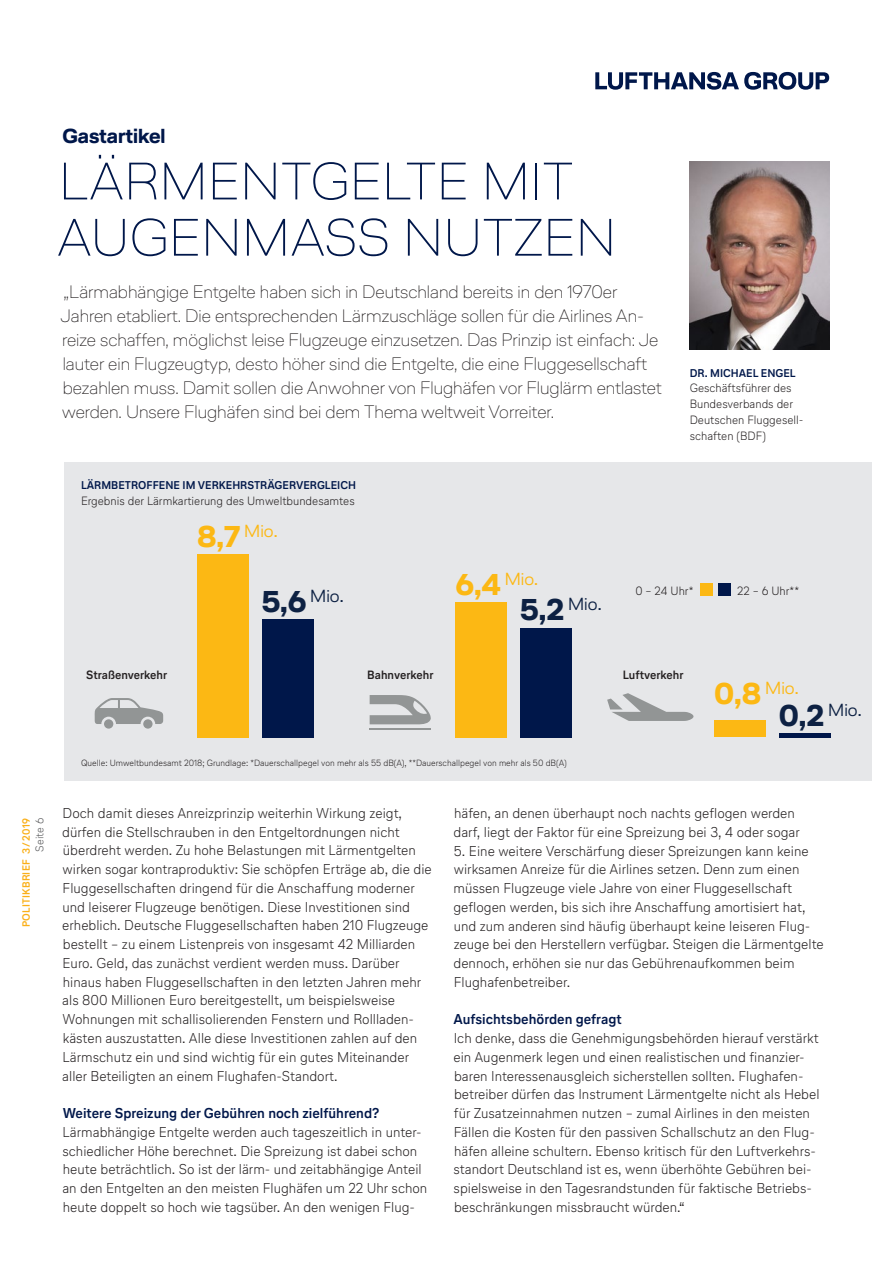
<style>
.page{position:relative;width:893px;height:1263px;background:#fff}
.page>*{position:absolute;margin:0;border:0;box-sizing:border-box;transform-origin:0 0}
.t1{font:100 52.5px/56.2px "Lufthansa Head";letter-spacing:.015em;color:#00174a}
.t2{font:700 20.25px "Lufthansa Head";color:#00174a}
.t3{font:100 18px/24px "Lufthansa Head";color:#231f20}
.t4{font:300 17.55px "Lufthansa Head";color:#fcb814}
.t5{font:300 17.55px "Lufthansa Head";color:#0d2143}
.t6{font:300 14.25px/18.8px "Lufthansa Text";color:#231f20}
.t7{font:700 14.25px "Lufthansa Text";color:#00174a}
.t8{font:300 12px/15.8px "Lufthansa Text";color:#231f20}
.t9{font:700 12px "Lufthansa Text";color:#231f20}
.t10{font:700 11.25px "Lufthansa Text";color:#00174a}
.t11{font:300 11.25px "Lufthansa Text";letter-spacing:.005em;color:#57585a}
.t12{font:700 10.5px "Lufthansa Text";letter-spacing:.02em;color:#faaf18}
.t13{font:300 9px "Lufthansa Text";color:#231f20}
.s1{font-weight:700;font-size:30px}
</style>
<div class="page">
<svg style="left:595px;top:72px;width:234px;height:18px"></svg>
<img style="left:690px;top:162px;width:139px;height:187px">
<div style="left:64px;top:462px;width:808px;height:318px;background:#e6e7e9"></div>
<svg style="left:607px;top:693px;width:86px;height:28px"></svg>
<svg style="left:370px;top:695px;width:61px;height:29px"></svg>
<hr style="left:370px;top:728px;width:61px;height:2px;background:#929595">
<div style="left:262px;top:619px;width:51px;height:118px;background:#00174a"></div>
<div style="left:520px;top:628px;width:52px;height:109px;background:#00174a"></div>
<hr style="left:779px;top:733px;width:51px;height:4px;background:#00174a">
<div style="left:197px;top:554px;width:52px;height:183px;background:#fcb814"></div>
<div style="left:456px;top:602px;width:51px;height:135px;background:#fcb814"></div>
<div style="left:714px;top:720px;width:52px;height:17px;background:#fcb814"></div>
<svg style="left:94px;top:698px;width:69px;height:31px"></svg>
<div style="left:700px;top:583px;width:13px;height:12px;background:#fcb814"></div>
<div style="left:719px;top:583px;width:12px;height:12px;background:#00174a"></div>
<h2 class="t2" style="left:62px;top:122px;width:105px">Gastartikel</h2>
<h1 class="t1" style="left:57px;top:151px;width:560px">LÄRMENTGELTE MIT<br>AUGENMASS NUTZEN</h1>
<p class="t3" style="left:60px;top:280px;width:603px">„Lärmabhängige Entgelte haben sich in Deutschland bereits in den 1970er Jahren etabliert. Die entsprechenden Lärmzuschläge sollen für die Airlines An&shy;reize schaffen, möglichst leise Flugzeuge einzusetzen. Das Prinzip ist einfach: Je lauter ein Flugzeugtyp, desto höher sind die Entgelte, die eine Fluggesellschaft bezahlen muss. Damit sollen die Anwohner von Flughäfen vor Fluglärm entlastet werden. Unsere Flughäfen sind bei dem Thema weltweit Vorreiter.</p>
<p class="t10" style="left:81px;top:477px;width:277px">LÄRMBETROFFENE IM VERKEHRSTRÄGERVERGLEICH</p>
<p class="t8" style="left:81px;top:492px;width:275px">Ergebnis der Lärmkartierung des Umweltbundesamtes</p>
<p class="t4" style="left:197px;top:518px;width:82px"><span class="s1">8,7</span> Mio.</p>
<p class="t10" style="left:690px;top:365px;width:108px">DR. MICHAEL ENGEL</p>
<p class="t8" style="left:690px;top:380px;width:115px">Geschäftsführer des<br>Bundesverbands der<br>Deutschen Fluggesell&shy;schaften (BDF)</p>
<p class="t4" style="left:456px;top:567px;width:84px"><span class="s1">6,4</span> Mio.</p>
<p class="t5" style="left:262px;top:584px;width:83px"><span class="s1">5,6</span> Mio.</p>
<p class="t5" style="left:520px;top:592px;width:83px"><span class="s1">5,2</span> Mio.</p>
<p class="t8" style="left:635px;top:583px;width:60px">0 – 24 Uhr*</p>
<p class="t8" style="left:737px;top:583px;width:64px">22 – 6 Uhr**</p>
<p class="t12" style="left:19px;top:927px;width:111px;rotate:-90deg">POLITIKBRIEF 3/ 2019</p>
<p class="t11" style="left:32px;top:852px;width:35px;rotate:-90deg">Seite 6</p>
<p class="t9" style="left:86px;top:666px;width:83px">Straßenverkehr</p>
<p class="t9" style="left:367px;top:666px;width:68px">Bahnverkehr</p>
<p class="t9" style="left:623px;top:666px;width:62px">Luftverkehr</p>
<p class="t13" style="left:81px;top:757px;width:487px">Quelle: Umweltbundesamt 2018; Grundlage: *Dauerschallpegel von mehr als 55 dB(A), **Dauerschallpegel von mehr als 50 dB(A)</p>
<p class="t4" style="left:714px;top:676px;width:86px"><span class="s1">0,8</span> Mio.</p>
<p class="t5" style="left:779px;top:698px;width:84px"><span class="s1">0,2</span> Mio.</p>
<p class="t6" style="left:62px;top:803px;width:371px">Doch damit dieses Anreizprinzip weiterhin Wirkung zeigt, dürfen die Stellschrauben in den Entgeltordnungen nicht überdreht werden. Zu hohe Belastungen mit Lärmentgelten wirken sogar kontraproduktiv: Sie schöpfen Erträge ab, die die Fluggesellschaften dringend für die Anschaffung moderner und leiserer Flugzeuge benötigen. Diese Investitionen sind erheblich. Deutsche Fluggesellschaften haben 210 Flugzeuge bestellt – zu einem Listenpreis von insgesamt 42 Milliarden Euro. Geld, das zunächst verdient werden muss. Darüber hinaus haben Fluggesellschaften in den letzten Jahren mehr als 800 Millionen Euro bereitgestellt, um beispielsweise Wohnungen mit schallisolierenden Fenstern und Rollladen&shy;kästen auszustatten. Alle diese Investitionen zahlen auf den Lärmschutz ein und sind wichtig für ein gutes Miteinander aller Beteiligten an einem Flughafen-Standort.</p>
<p class="t7" style="left:63px;top:1103px;width:318px">Weitere Spreizung der Gebühren noch zielführend?</p>
<p class="t6" style="left:62px;top:1122px;width:367px">Lärmabhängige Entgelte werden auch tageszeitlich in unter&shy;schiedlicher Höhe berechnet. Die Spreizung ist dabei schon heute beträchtlich. So ist der lärm- und zeitabhängige Anteil an den Entgelten an den meisten Flughäfen um 22 Uhr schon heute doppelt so hoch wie tagsüber. An den wenigen Flug-</p>
<p class="t6" style="left:453px;top:803px;width:348px">häfen, an denen überhaupt noch nachts geflogen werden darf, liegt der Faktor für eine Spreizung bei 3, 4 oder sogar</p>
<p class="t6" style="left:453px;top:841px;width:372px">5. Eine weitere Verschärfung dieser Spreizungen kann keine wirksamen Anreize für die Airlines setzen. Denn zum einen müssen Flugzeuge viele Jahre von einer Fluggesellschaft geflogen werden, bis sich ihre Anschaffung amortisiert hat, und zum anderen sind häufig überhaupt keine leiseren Flug&shy;zeuge bei den Herstellern verfügbar. Steigen die Lärmentgelte dennoch, erhöhen sie nur das Gebührenaufkommen beim Flughafenbetreiber.</p>
<p class="t7" style="left:453px;top:1009px;width:170px">Aufsichtsbehörden gefragt</p>
<p class="t6" style="left:453px;top:1028px;width:368px">Ich denke, dass die Genehmigungsbehörden hierauf verstärkt ein Augenmerk legen und einen realistischen und finanzier&shy;baren Interessenausgleich sicherstellen sollten. Flughafen&shy;betreiber dürfen das Instrument Lärmentgelte nicht als Hebel für Zusatzeinnahmen nutzen – zumal Airlines in den meisten Fällen die Kosten für den passiven Schallschutz an den Flug&shy;häfen alleine schultern. Ebenso kritisch für den Luftverkehrs&shy;standort Deutschland ist es, wenn überhöhte Gebühren bei&shy;spielsweise in den Tagesrandstunden für faktische Betriebs&shy;beschränkungen missbraucht würden.“</p>
</div>
